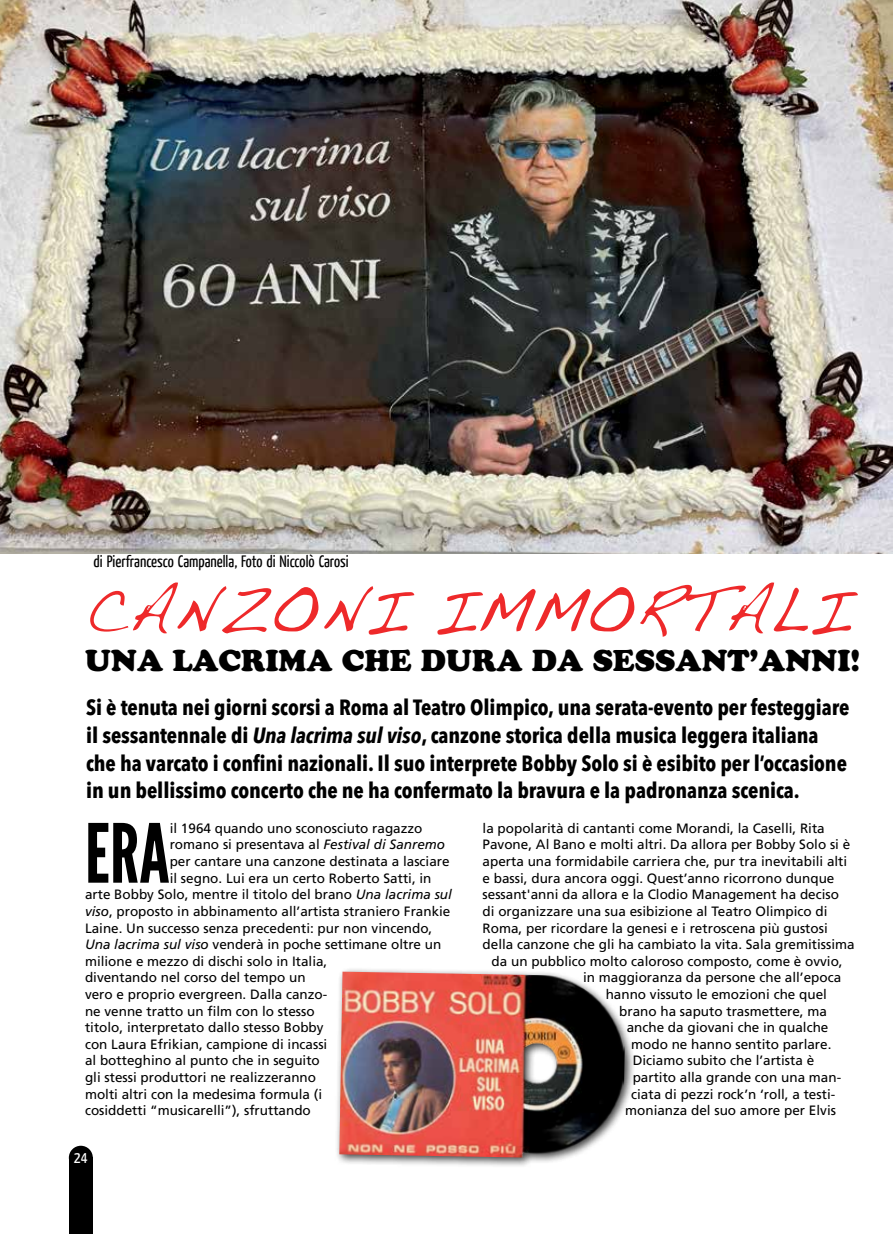
<style>
.page{position:relative;width:893px;height:1234px;background:#fff}
.page>*{position:absolute;margin:0;border:0;box-sizing:border-box;transform-origin:0 0}
.t1{font:81.3px "League Gothic";color:#000}
.t2{font:61.35px "Handwriting Dakota";color:#ee292a}
.t3{font:30px "Cooper Black Std";color:#000}
.t4{font:700 condensed 21.9px/27.8px "Avenir Next LT Pro";letter-spacing:-.005em;color:#000}
.t5{font:16.5px "Yanone Kaffeesatz";color:#000}
.t6{font:16.5px "Yanone Kaffeesatz";color:#fff}
.t7{font:13.5px "Frutiger LT Std";color:#000}
.s1{font-style:italic}
</style>
<div class="page">
<div style="left:69px;top:1145px;width:24px;height:24px;background:#000;border-radius:50%"></div>
<div style="left:69px;top:1157px;width:24px;height:76px;background:#000"></div>
<div style="left:334px;top:966px;width:301px;height:201px;background:#000;opacity:.75"></div>
<img style="left:339px;top:971px;width:287px;height:187px">
<img style="left:0;top:0;width:893px;height:553px">
<p class="t5" style="left:94px;top:550px;width:257px">di Pierfrancesco Campanella, Foto di Niccolò Carosi</p>
<h2 class="t2" style="left:85px;top:565px;width:767px">CANZONI IMMORTALI</h2>
<h3 class="t3" style="left:85px;top:642px;width:777px">UNA LACRIMA CHE DURA DA SESSANT’ANNI!</h3>
<p class="t4" style="left:86px;top:693px;width:765px">Si è tenuta nei giorni scorsi a Roma al Teatro Olimpico, una serata-evento per festeggiare il sessantennale di <span class="s1">Una lacrima sul viso</span>, canzone storica della musica leggera italiana che ha varcato i confini nazionali. Il suo interprete Bobby Solo si è esibito per l’occasione in un bellissimo concerto che ne ha confermato la bravura e la padronanza scenica.</p>
<h1 class="t1" style="left:85px;top:805px;width:86px">ERA</h1>
<p class="t7" style="left:170px;top:822px;width:254px">il 1964 quando uno sconosciuto ragazzo</p>
<p class="t7" style="left:170px;top:839px;width:277px">romano si presentava al <span class="s1">Festival di Sanremo</span></p>
<p class="t7" style="left:170px;top:855px;width:281px">per cantare una canzone destinata a lasciare</p>
<p class="t7" style="left:170px;top:872px;width:263px">il segno. Lui era un certo Roberto Satti, in</p>
<p class="t7" style="left:85px;top:889px;width:368px">arte Bobby Solo, mentre il titolo del brano <span class="s1">Una lacrima sul</span></p>
<p class="t7" style="left:85px;top:905px;width:367px"><span class="s1">viso</span>, proposto in abbinamento all’artista straniero Frankie</p>
<p class="t7" style="left:85px;top:922px;width:349px">Laine. Un successo senza precedenti: pur non vincendo,</p>
<p class="t7" style="left:85px;top:938px;width:358px"><span class="s1">Una lacrima sul viso</span> venderà in poche settimane oltre un</p>
<p class="t7" style="left:85px;top:955px;width:244px">milione e mezzo di dischi solo in Italia,</p>
<p class="t7" style="left:85px;top:972px;width:222px">diventando nel corso del tempo un</p>
<p class="t7" style="left:85px;top:988px;width:244px">vero e proprio evergreen. Dalla canzo-</p>
<p class="t7" style="left:85px;top:1005px;width:231px">ne venne tratto un film con lo stesso</p>
<p class="t7" style="left:85px;top:1021px;width:240px">titolo, interpretato dallo stesso Bobby</p>
<p class="t7" style="left:85px;top:1038px;width:244px">con Laura Efrikian, campione di incassi</p>
<p class="t7" style="left:85px;top:1055px;width:236px">al botteghino al punto che in seguito</p>
<p class="t7" style="left:85px;top:1071px;width:233px">gli stessi produttori ne realizzeranno</p>
<p class="t7" style="left:85px;top:1088px;width:239px">molti altri con la medesima formula (i</p>
<p class="t7" style="left:85px;top:1104px;width:227px">cosiddetti “musicarelli”), sfruttando</p>
<p class="t6" style="left:74px;top:1146px;width:15px">24</p>
<p class="t7" style="left:483px;top:822px;width:344px">la popolarità di cantanti come Morandi, la Caselli, Rita</p>
<p class="t7" style="left:483px;top:839px;width:369px">Pavone, Al Bano e molti altri. Da allora per Bobby Solo si è</p>
<p class="t7" style="left:483px;top:855px;width:366px">aperta una formidabile carriera che, pur tra inevitabili alti</p>
<p class="t7" style="left:483px;top:872px;width:353px">e bassi, dura ancora oggi. Quest’anno ricorrono dunque</p>
<p class="t7" style="left:483px;top:889px;width:358px">sessant'anni da allora e la Clodio Management ha deciso</p>
<p class="t7" style="left:483px;top:905px;width:346px">di organizzare una sua esibizione al Teatro Olimpico di</p>
<p class="t7" style="left:483px;top:922px;width:347px">Roma, per ricordare la genesi e i retroscena più gustosi</p>
<p class="t7" style="left:483px;top:938px;width:374px">della canzone che gli ha cambiato la vita. Sala gremitissima</p>
<p class="t7" style="left:492px;top:955px;width:353px">da un pubblico molto caloroso composto, come è ovvio,</p>
<p class="t7" style="left:583px;top:972px;width:260px">in maggioranza da persone che all’epoca</p>
<p class="t7" style="left:606px;top:988px;width:223px">hanno vissuto le emozioni che quel</p>
<p class="t7" style="left:619px;top:1005px;width:209px">brano ha saputo trasmettere, ma</p>
<p class="t7" style="left:627px;top:1021px;width:203px">anche da giovani che in qualche</p>
<p class="t7" style="left:631px;top:1038px;width:202px">modo ne hanno sentito parlare.</p>
<p class="t7" style="left:633px;top:1055px;width:183px">Diciamo subito che l’artista è</p>
<p class="t7" style="left:633px;top:1071px;width:210px">partito alla grande con una man-</p>
<p class="t7" style="left:631px;top:1088px;width:206px">ciata di pezzi rock’n ‘roll, a testi-</p>
<p class="t7" style="left:625px;top:1104px;width:212px">monianza del suo amore per Elvis</p>
</div>
